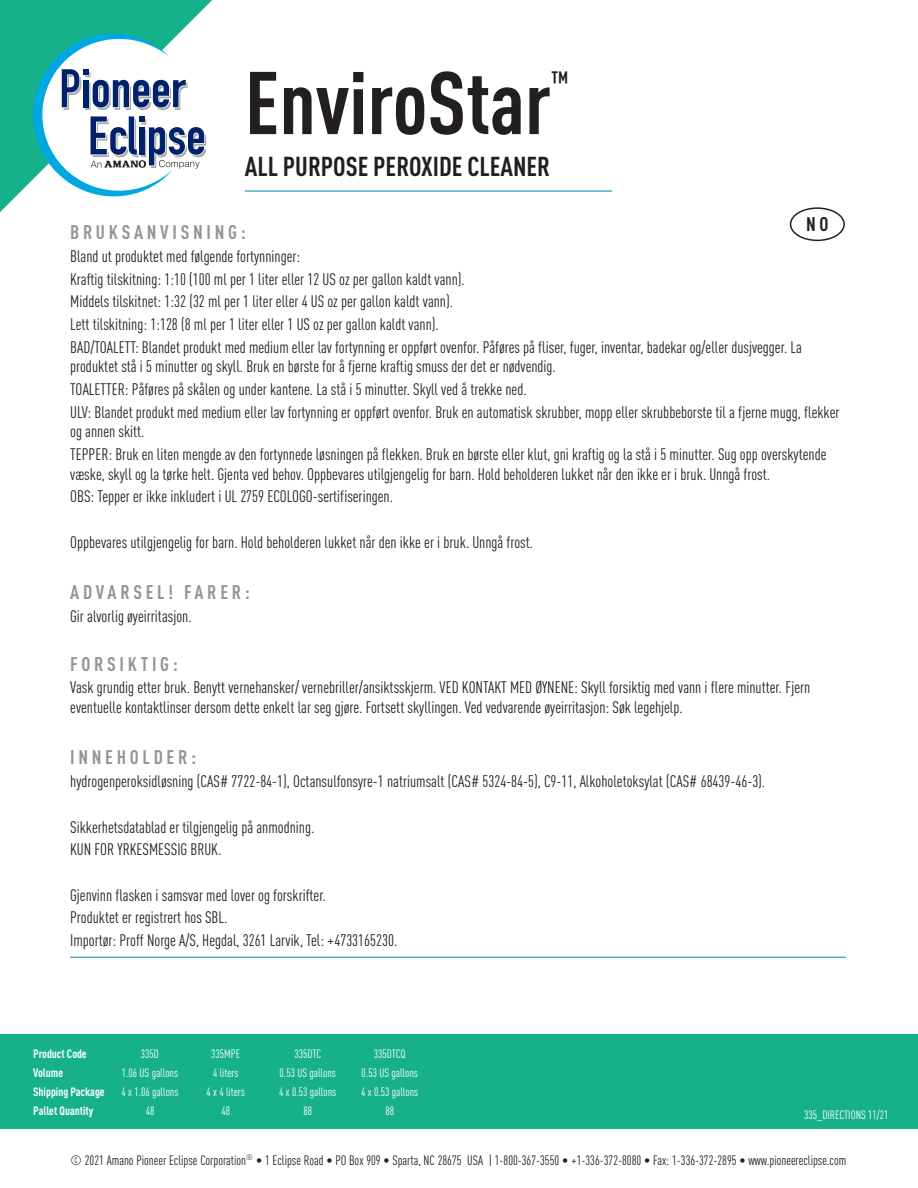
<style>
.page{position:relative;width:918px;height:1188px;background:#fff}
.page>*{position:absolute;margin:0;border:0;box-sizing:border-box;transform-origin:0 0}
.t1{font:700 87.45px "DIN Cond";color:#231f20}
.t2{font:700 27.6px "DIN Cond";color:#231f20}
.t3{font:700 27px "DIN Cond";color:#231f20}
.t4{font:700 19.5px "DIN Cond";letter-spacing:.19em;color:#939598}
.t5{font:700 19.5px "DIN Cond";color:#231f20}
.tech__info{font:16.5px/19.5px "DIN Cond";color:#231f20}
.t6{font:13.5px "DIN Cond";color:#231f20}
.tech__info-2{font:12px "DIN Cond";color:#fff}
.tech__heading{font:700 12px "DIN Cond";color:#fff}
</style>
<div class="page">
<svg style="left:0;top:0;width:212px;height:212px;fill:#17b189"></svg>
<div style="left:0;top:1034px;width:918px;height:95px;background:#17b189"></div>
<hr style="left:245px;top:191px;width:367px;height:1px;background:#0084b7">
<hr style="left:70px;top:957px;width:776px;height:1px;background:#0084b7">
<svg style="left:33px;top:33px;width:173px;height:163px"></svg>
<div style="left:790px;top:207px;width:55px;height:34px;border:2px solid #231f20;border-radius:50%"></div>
<p class="t1" style="left:245px;top:50px;width:308px">EnviroStar</p>
<p class="t2" style="left:551px;top:64px;width:19px">™</p>
<p class="t3" style="left:245px;top:150px;width:307px">ALL PURPOSE PEROXIDE CLEANER</p>
<p class="t5" style="left:806px;top:212px;width:24px">NO</p>
<p class="t4" style="left:70px;top:220px;width:177px">BRUKSANVISNING:</p>
<p class="tech__info" style="left:70px;top:246px;width:232px">Bland ut produktet med følgende fortynninger:</p>
<p class="tech__info" style="left:70px;top:269px;width:396px">Kraftig tilskitning: 1:10 (100 ml per 1 liter eller 12 US oz per gallon kaldt vann).</p>
<p class="tech__info" style="left:70px;top:292px;width:384px">Middels tilskitnet: 1:32 (32 ml per 1 liter eller 4 US oz per gallon kaldt vann).</p>
<p class="tech__info" style="left:70px;top:314px;width:370px">Lett tilskitning: 1:128 (8 ml per 1 liter eller 1 US oz per gallon kaldt vann).</p>
<p class="tech__info" style="left:70px;top:337px;width:733px">BAD/TOALETT: Blandet produkt med medium eller lav fortynning er oppført ovenfor. Påføres på fliser, fuger, inventar, badekar og/eller dusjvegger. La produktet stå i 5 minutter og skyll. Bruk en børste for å fjerne kraftig smuss der det er nødvendig.</p>
<p class="tech__info" style="left:70px;top:379px;width:458px">TOALETTER: Påføres på skålen og under kantene. La stå i 5 minutter. Skyll ved å trekke ned.</p>
<p class="tech__info" style="left:70px;top:402px;width:771px">ULV: Blandet produkt med medium eller lav fortynning er oppført ovenfor. Bruk en automatisk skrubber, mopp eller skrubbeborste til a fjerne mugg, flekker og annen skitt.</p>
<p class="tech__info" style="left:70px;top:444px;width:758px">TEPPER: Bruk en liten mengde av den fortynnede løsningen på flekken. Bruk en børste eller klut, gni kraftig og la stå i 5 minutter. Sug opp overskytende væske, skyll og la tørke helt. Gjenta ved behov. Oppbevares utilgjengelig for barn. Hold beholderen lukket når den ikke er i bruk. Unngå frost.</p>
<p class="tech__info" style="left:70px;top:487px;width:324px">OBS: Tepper er ikke inkludert i UL 2759 ECOLOGO-sertifiseringen.</p>
<p class="tech__info" style="left:70px;top:532px;width:464px">Oppbevares utilgjengelig for barn. Hold beholderen lukket når den ikke er i bruk. Unngå frost.</p>
<p class="t4" style="left:70px;top:581px;width:181px">ADVARSEL! FARER:</p>
<p class="tech__info" style="left:70px;top:606px;width:123px">Gir alvorlig øyeirritasjon.</p>
<p class="t4" style="left:70px;top:652px;width:109px">FORSIKTIG:</p>
<p class="tech__info" style="left:70px;top:678px;width:742px">Vask grundig etter bruk. Benytt vernehansker/ vernebriller/ansiktsskjerm. VED KONTAKT MED ØYNENE: Skyll forsiktig med vann i flere minutter. Fjern eventuelle kontaktlinser dersom dette enkelt lar seg gjøre. Fortsett skyllingen. Ved vedvarende øyeirritasjon: Søk legehjelp.</p>
<p class="t4" style="left:70px;top:745px;width:127px">INNEHOLDER:</p>
<p class="tech__info" style="left:70px;top:771px;width:697px">hydrogenperoksidløsning (CAS# 7722-84-1), Octansulfonsyre-1 natriumsalt (CAS# 5324-84-5), C9-11, Alkoholetoksylat (CAS# 68439-46-3).</p>
<p class="tech__info" style="left:70px;top:817px;width:246px">Sikkerhetsdatablad er tilgjengelig på anmodning.</p>
<p class="tech__info" style="left:70px;top:840px;width:153px">KUN FOR YRKESMESSIG BRUK.</p>
<p class="tech__info" style="left:70px;top:885px;width:257px">Gjenvinn flasken i samsvar med lover og forskrifter.</p>
<p class="tech__info" style="left:70px;top:908px;width:159px">Produktet er registrert hos SBL.</p>
<p class="tech__info" style="left:70px;top:930px;width:329px">Importør: Proff Norge A/S, Hegdal, 3261 Larvik, Tel: +4733165230.</p>
<p class="tech__heading" style="left:33px;top:1046px;width:55px">Product Code</p>
<p class="tech__info-2" style="left:141px;top:1046px;width:20px">335D</p>
<p class="tech__info-2" style="left:211px;top:1046px;width:30px">335MPE</p>
<p class="tech__info-2" style="left:294px;top:1046px;width:28px">335DTC</p>
<p class="tech__info-2" style="left:374px;top:1046px;width:33px">335DTCQ</p>
<p class="tech__heading" style="left:33px;top:1065px;width:31px">Volume</p>
<p class="tech__info-2" style="left:122px;top:1065px;width:58px">1.06 US gallons</p>
<p class="tech__info-2" style="left:213px;top:1065px;width:27px">4 liters</p>
<p class="tech__info-2" style="left:280px;top:1065px;width:58px">0.53 US gallons</p>
<p class="tech__info-2" style="left:362px;top:1065px;width:58px">0.53 US gallons</p>
<p class="tech__heading" style="left:33px;top:1084px;width:73px">Shipping Package</p>
<p class="tech__info-2" style="left:122px;top:1084px;width:58px">4 x 1.06 gallons</p>
<p class="tech__info-2" style="left:207px;top:1084px;width:40px">4 x 4 liters</p>
<p class="tech__info-2" style="left:279px;top:1084px;width:58px">4 x 0.53 gallons</p>
<p class="tech__info-2" style="left:361px;top:1084px;width:58px">4 x 0.53 gallons</p>
<p class="tech__heading" style="left:33px;top:1103px;width:62px">Pallet Quantity</p>
<p class="tech__info-2" style="left:146px;top:1103px;width:10px">48</p>
<p class="tech__info-2" style="left:221px;top:1103px;width:10px">48</p>
<p class="tech__info-2" style="left:303px;top:1103px;width:10px">88</p>
<p class="tech__info-2" style="left:385px;top:1103px;width:10px">88</p>
<p class="tech__info-2" style="left:804px;top:1108px;width:86px">335_DIRECTIONS 11/21</p>
<p class="t6" style="left:71px;top:1152px;width:777px">© 2021 Amano Pioneer Eclipse Corporation<sup>®</sup> • 1 Eclipse Road • PO Box 909 • Sparta, NC 28675 USA | 1-800-367-3550 • +1-336-372-8080 • Fax: 1-336-372-2895 • www.pioneereclipse.com</p>
</div>
